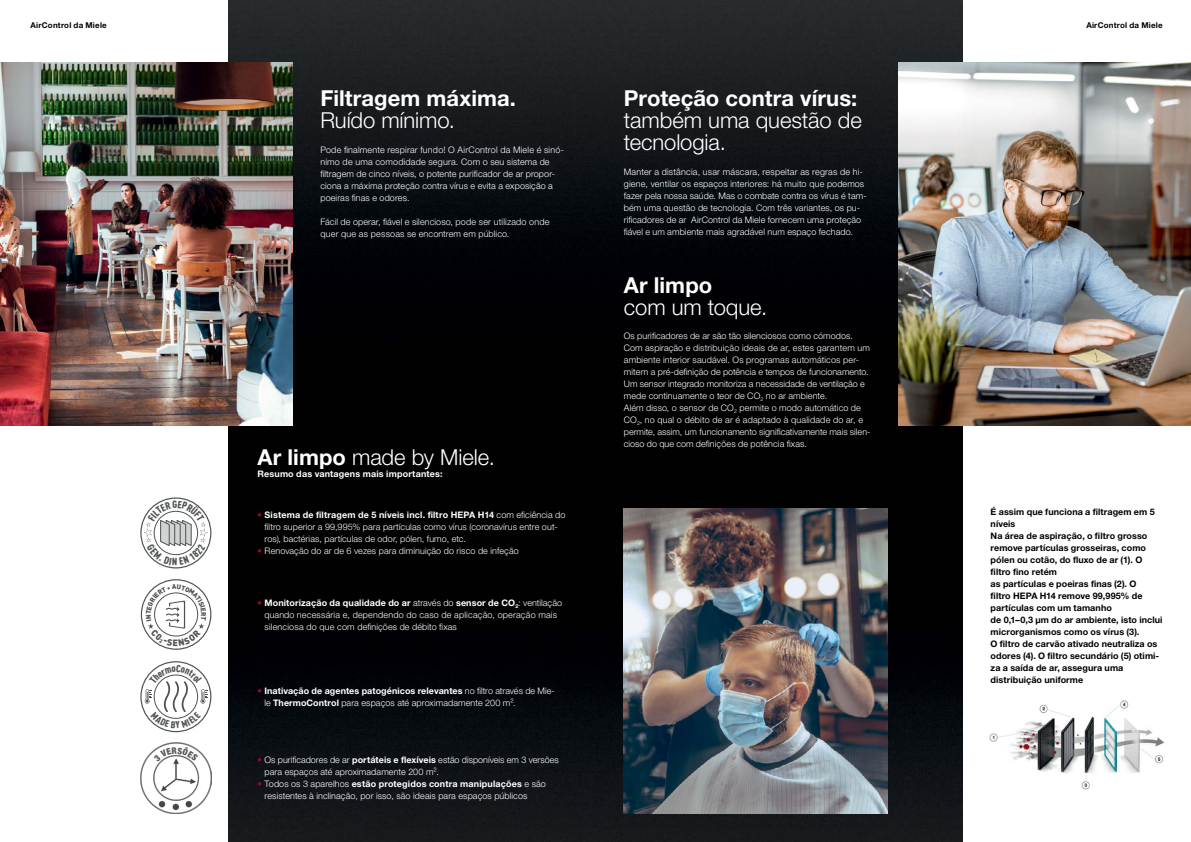
<style>
.page{position:relative;width:1191px;height:842px;background:#fff}
.page>*{position:absolute;margin:0;border:0;box-sizing:border-box;transform-origin:0 0}
.HL_22_22{font:300 22px/22px "Helvetica Neue LTW1 G";letter-spacing:-.005em;color:#fff}
.HL_22_22-2{font:700 22px/22px "Helvetica Neue LTW1 G";letter-spacing:.005em;color:#fff}
.Body_9_12{font:300 9px/12px "Helvetica Neue LTW1 G";letter-spacing:.01em;color:#fff}
.Body_9_12-2{font:700 9px/12px "Helvetica Neue LTW1 G";letter-spacing:.01em;color:#000}
.Body_9_12-3{font:700 9px "Helvetica Neue LTW1 G";letter-spacing:.02em;color:#fff}
.Kolumne{font:700 8px "Helvetica Neue LTW1 G";letter-spacing:.025em;color:#000}
.s1{font-weight:300}
.s2{font-weight:700}
.s3{color:#a70925}
</style>
<div class="page">
<img style="left:229px;top:0;width:733px;height:842px">
<img style="left:0;top:62px;width:292px;height:363px">
<img style="left:989px;top:700px;width:176px;height:90px">
<img style="left:899px;top:62px;width:292px;height:363px">
<img style="left:624px;top:509px;width:263px;height:305px">
<img style="left:140px;top:742px;width:72px;height:72px">
<svg style="left:140px;top:497px;width:71px;height:71px"></svg>
<svg style="left:141px;top:579px;width:70px;height:71px"></svg>
<svg style="left:140px;top:661px;width:71px;height:71px"></svg>
<svg style="left:153px;top:746px;width:45px;height:16px"></svg>
<p class="Kolumne" style="left:31px;top:21px;width:78px">AirControl da Miele</p>
<p class="Kolumne" style="left:1086px;top:21px;width:78px">AirControl da Miele</p>
<p class="HL_22_22-2" style="left:320px;top:87px;width:197px">Filtragem máxima.<br><span class="s1">Ruído mínimo.</span></p>
<p class="Body_9_12" style="left:320px;top:144px;width:245px">Pode finalmente respirar fundo! O AirControl da Miele é sinó&shy;nimo de uma comodidade segura. Com o seu sistema de filtragem de cinco níveis, o potente purificador de ar propor&shy;ciona a máxima proteção contra vírus e evita a exposição a poeiras finas e odores.</p>
<p class="Body_9_12" style="left:320px;top:216px;width:230px">Fácil de operar, fiável e silencioso, pode ser utilizado onde quer que as pessoas se encontrem em público.</p>
<p class="HL_22_22" style="left:257px;top:446px;width:239px"><span class="s2">Ar limpo</span> made by Miele.</p>
<p class="Body_9_12-3" style="left:257px;top:468px;width:186px">Resumo das vantagens mais importantes:</p>
<p class="Body_9_12" style="left:264px;top:509px;width:302px;text-indent:-7px"><span class="s3">•</span> <span class="s2">Sistema de filtragem de 5 níveis incl. filtro HEPA H14</span> com eficiência do filtro superior a 99,995% para partículas como vírus (coronavírus entre out&shy;ros), bactérias, partículas de odor, pólen, fumo, etc.</p>
<p class="Body_9_12" style="left:257px;top:545px;width:263px"><span class="s3">•</span> Renovação do ar de 6 vezes para diminuição do risco de infeção</p>
<p class="Body_9_12" style="left:264px;top:596px;width:299px;text-indent:-7px"><span class="s3">•</span> <span class="s2">Monitorização da qualidade do ar</span> através do <span class="s2">sensor de CO</span><sub>2</sub>: ventilação quando necessária e, dependendo do caso de aplicação, operação mais silenciosa do que com definições de débito fixas</p>
<p class="Body_9_12" style="left:264px;top:685px;width:292px;text-indent:-7px"><span class="s3">•</span> <span class="s2">Inativação de agentes patogénicos relevantes</span> no filtro através de Mie&shy;le <span class="s2">ThermoControl</span> para espaços até aproximadamente 200 m².</p>
<p class="Body_9_12" style="left:264px;top:754px;width:296px;text-indent:-7px"><span class="s3">•</span> Os purificadores de ar <span class="s2">portáteis e flexíveis</span> estão disponíveis em 3 versões para espaços até aproximadamente 200 m².</p>
<p class="Body_9_12" style="left:264px;top:778px;width:283px;text-indent:-7px"><span class="s3">•</span> Todos os 3 aparelhos <span class="s2">estão protegidos contra manipulações</span> e são resistentes à inclinação, por isso, são ideais para espaços públicos</p>
<p class="HL_22_22" style="left:624px;top:87px;width:239px"><span class="s2">Proteção contra vírus: </span>também uma questão de tecnologia.</p>
<p class="Body_9_12" style="left:624px;top:166px;width:244px">Manter a distância, usar máscara, respeitar as regras de hi&shy;giene, ventilar os espaços interiores: há muito que podemos fazer pela nossa saúde. Mas o combate contra os vírus é tam&shy;bém uma questão de tecnologia. Com três variantes, os pu&shy;rificadores de ar AirControl da Miele fornecem uma proteção fiável e um ambiente mais agradável num espaço fechado.</p>
<p class="HL_22_22" style="left:624px;top:274px;width:145px"><span class="s2">Ar limpo<br></span>com um toque.</p>
<p class="Body_9_12" style="left:624px;top:330px;width:248px">Os purificadores de ar são tão silenciosos como cómodos.<br>Com aspiração e distribuição ideais de ar, estes garantem um ambiente interior saudável. Os programas automáticos per&shy;mitem a pré-definição de potência e tempos de funcionamento.<br>Um sensor integrado monitoriza a necessidade de ventilação e mede continuamente o teor de CO<sub>2</sub> no ar ambiente.</p>
<p class="Body_9_12" style="left:624px;top:402px;width:248px">Além disso, o sensor de CO<sub>2</sub> permite o modo automático de CO<sub>2</sub>, no qual o débito de ar é adaptado à qualidade do ar, e permite, assim, um funcionamento significativamente mais silen&shy;cioso do que com definições de potência fixas.</p>
<p class="Body_9_12-2" style="left:990px;top:506px;width:166px">É assim que funciona a filtragem em 5 níveis</p>
<p class="Body_9_12-2" style="left:990px;top:530px;width:173px">Na área de aspiração, o filtro grosso remove partículas grosseiras, como pólen ou cotão, do fluxo de ar (1). O filtro fino retém<br>as partículas e poeiras finas (2). O<br>filtro HEPA H14 remove 99,995% de partículas com um tamanho<br>de 0,1–0,3 μm do ar ambiente, isto inclui microrganismos como os vírus (3).<br>O filtro de carvão ativado neutraliza os odores (4). O filtro secundário (5) otimi&shy;za a saída de ar, assegura uma distribuição uniforme</p>
</div>
